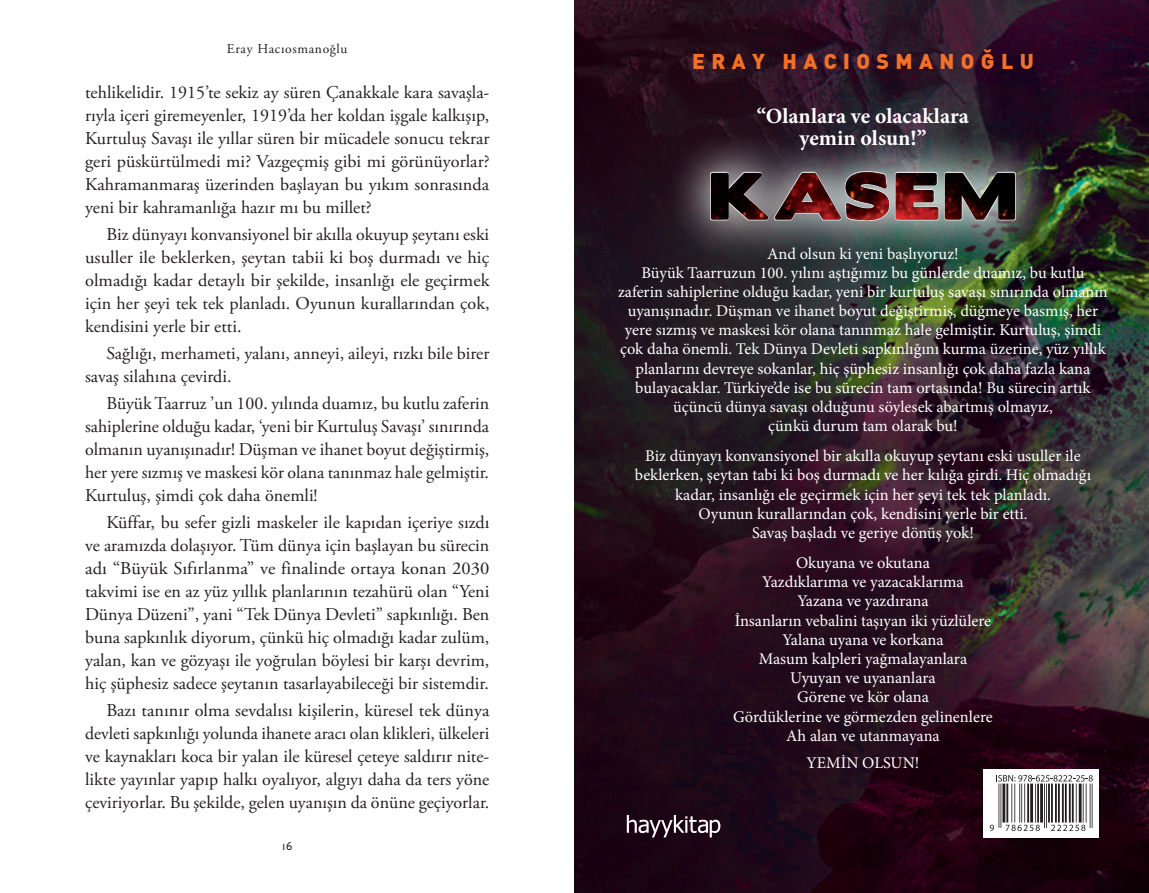
<style>
.page{position:relative;width:1149px;height:893px;background:#fff}
.page>*{position:absolute;margin:0;border:0;box-sizing:border-box;transform-origin:0 0}
.t1{font:700 21.75px/21.9px "Minion Pro";color:#fff;text-align:center}
.t2{font:900 21px "DIN";letter-spacing:.3em;color:#f37128}
.t3{font:18px/23px "Adobe Garamond Pro";color:#231f20;text-align:justify}
.t4{font:16.35px/19.2px "Minion Pro";color:#fff;text-align:center}
.t5{font:13.5px "Adobe Garamond Pro";letter-spacing:.05em;color:#231f20}
.t6{font:300 13.5px "Triplex";color:#231f20}
</style>
<div class="page">
<img style="left:574px;top:0;width:574px;height:893px">
<svg style="left:626px;top:815px;width:94px;height:22px"></svg>
<div style="left:1141px;top:201px;width:7px;height:288px;background:#fff;opacity:.75"></div>
<div style="left:666px;top:129px;width:392px;height:135px;background:#fff;opacity:.75"></div>
<svg style="left:888px;top:172px;width:126px;height:48px;background:#5a3d3d"></svg>
<img style="left:710px;top:172px;width:178px;height:48px">
<svg style="left:983px;top:768px;width:115px;height:69px"></svg>
<hr style="left:998px;top:784px;width:1px;height:44px;background:#231f20">
<hr style="left:1000px;top:784px;width:1px;height:44px;background:#231f20">
<hr style="left:1002px;top:784px;width:2px;height:38px;background:#231f20">
<hr style="left:1006px;top:784px;width:1px;height:38px;background:#231f20">
<hr style="left:1011px;top:784px;width:1px;height:38px;background:#231f20">
<hr style="left:1014px;top:784px;width:1px;height:38px;background:#231f20">
<hr style="left:1018px;top:784px;width:1px;height:38px;background:#231f20">
<hr style="left:1020px;top:784px;width:1px;height:38px;background:#231f20">
<hr style="left:1023px;top:784px;width:1px;height:38px;background:#231f20">
<hr style="left:1026px;top:784px;width:2px;height:38px;background:#231f20">
<hr style="left:1029px;top:784px;width:3px;height:38px;background:#231f20">
<hr style="left:1034px;top:784px;width:1px;height:38px;background:#231f20">
<hr style="left:1036px;top:784px;width:2px;height:38px;background:#231f20">
<hr style="left:1039px;top:784px;width:3px;height:38px;background:#231f20">
<hr style="left:1043px;top:784px;width:1px;height:44px;background:#231f20">
<hr style="left:1045px;top:784px;width:1px;height:44px;background:#231f20">
<hr style="left:1047px;top:784px;width:2px;height:38px;background:#231f20">
<hr style="left:1050px;top:784px;width:2px;height:38px;background:#231f20">
<hr style="left:1054px;top:784px;width:2px;height:38px;background:#231f20">
<hr style="left:1057px;top:784px;width:2px;height:38px;background:#231f20">
<hr style="left:1061px;top:784px;width:2px;height:38px;background:#231f20">
<hr style="left:1064px;top:784px;width:2px;height:38px;background:#231f20">
<hr style="left:1068px;top:784px;width:2px;height:38px;background:#231f20">
<hr style="left:1071px;top:784px;width:2px;height:38px;background:#231f20">
<hr style="left:1075px;top:784px;width:1px;height:38px;background:#231f20">
<hr style="left:1078px;top:784px;width:3px;height:38px;background:#231f20">
<hr style="left:1082px;top:784px;width:1px;height:38px;background:#231f20">
<hr style="left:1085px;top:784px;width:1px;height:38px;background:#231f20">
<hr style="left:1089px;top:784px;width:1px;height:44px;background:#231f20">
<hr style="left:1091px;top:784px;width:1px;height:44px;background:#231f20">
<svg style="left:989px;top:825px;width:4px;height:6px"></svg>
<svg style="left:1005px;top:825px;width:34px;height:6px"></svg>
<svg style="left:1050px;top:825px;width:35px;height:6px"></svg>
<svg style="left:995px;top:775px;width:97px;height:6px"></svg>
<p class="t5" style="left:227px;top:40px;width:122px">Eray Hacıosmanoğlu</p>
<p class="t3" style="left:85px;top:82px;width:406px">tehlikelidir. 1915’te sekiz ay süren Çanakkale kara savaşla&shy;rıyla içeri giremeyenler, 1919’da her koldan işgale kalkışıp, Kurtuluş Savaşı ile yıllar süren bir mücadele sonucu tekrar geri püskürtülmedi mi? Vazgeçmiş gibi mi görünüyorlar?<br>Kahramanmaraş üzerinden başlayan bu yıkım sonrasında yeni bir kahramanlığa hazır mı bu millet?</p>
<p class="t3" style="left:85px;top:224px;width:406px;text-indent:21px">Biz dünyayı konvansiyonel bir akılla okuyup şeytanı eski usuller ile beklerken, şeytan tabii ki boş durmadı ve hiç olmadığı kadar detaylı bir şekilde, insanlığı ele geçirmek için her şeyi tek tek planladı. Oyunun kurallarından çok, kendisini yerle bir etti.</p>
<p class="t3" style="left:85px;top:343px;width:405px;text-indent:21px">Sağlığı, merhameti, yalanı, anneyi, aileyi, rızkı bile birer savaş silahına çevirdi.</p>
<p class="t3" style="left:85px;top:393px;width:405px;text-indent:21px">Büyük Taarruz ’un 100. yılında duamız, bu kutlu zaferin sahiplerine olduğu kadar, ‘yeni bir Kurtuluş Savaşı’ sınırında olmanın uyanışınadır! Düşman ve ihanet boyut değiştirmiş, her yere sızmış ve maskesi kör olana tanınmaz hale gelmiştir.<br>Kurtuluş, şimdi çok daha önemli!</p>
<p class="t3" style="left:85px;top:512px;width:406px;text-indent:21px">Küffar, bu sefer gizli maskeler ile kapıdan içeriye sızdı ve aramızda dolaşıyor. Tüm dünya için başlayan bu sürecin adı “Büyük Sıfırlanma” ve finalinde ortaya konan 2030 takvimi ise en az yüz yıllık planlarının tezahürü olan “Yeni Dünya Düzeni”, yani “Tek Dünya Devleti” sapkınlığı. Ben buna sapkınlık diyorum, çünkü hiç olmadığı kadar zulüm, yalan, kan ve gözyaşı ile yoğrulan böylesi bir karşı devrim, hiç şüphesiz sadece şeytanın tasarlayabileceği bir sistemdir.</p>
<p class="t3" style="left:85px;top:700px;width:406px;text-indent:21px">Bazı tanınır olma sevdalısı kişilerin, küresel tek dünya devleti sapkınlığı yolunda ihanete aracı olan klikleri, ülkeleri ve kaynakları koca bir yalan ile küresel çeteye saldırır nite&shy;likte yayınlar yapıp halkı oyalıyor, algıyı daha da ters yöne çeviriyorlar. Bu şekilde, gelen uyanışın da önüne geçiyorlar.</p>
<p class="t6" style="left:282px;top:837px;width:12px">16</p>
<p class="t2" style="left:692px;top:47px;width:343px">ERAY HACIOSMANOĞLU</p>
<p class="t1" style="left:756px;top:104px;width:213px">“Olanlara ve olacaklara yemin olsun!”</p>
<p class="t4" style="left:618px;top:244px;width:491px">And olsun ki yeni başlıyoruz!<br>Büyük Taarruzun 100. yılını aştığımız bu günlerde duamız, bu kutlu zaferin sahiplerine olduğu kadar, yeni bir kurtuluş savaşı sınırında olmanın uyanışınadır. Düşman ve ihanet boyut değiştirmiş, düğmeye basmış, her yere sızmış ve maskesi kör olana tanınmaz hale gelmiştir. Kurtuluş, şimdi çok daha önemli. Tek Dünya Devleti sapkınlığını kurma üzerine, yüz yıllık planlarını devreye sokanlar, hiç şüphesiz insanlığı çok daha fazla kana bulayacaklar. Türkiye’de ise bu sürecin tam ortasında! Bu sürecin artık üçüncü dünya savaşı olduğunu söylesek abartmış olmayız,<br>çünkü durum tam olarak bu!</p>
<p class="t4" style="left:634px;top:446px;width:457px">Biz dünyayı konvansiyonel bir akılla okuyup şeytanı eski usuller ile beklerken, şeytan tabi ki boş durmadı ve her kılığa girdi. Hiç olmadığı kadar, insanlığı ele geçirmek için her şeyi tek tek planladı.<br>Oyunun kurallarından çok, kendisini yerle bir etti.<br>Savaş başladı ve geriye dönüş yok!</p>
<p class="t4" style="left:733px;top:553px;width:261px">Okuyana ve okutana<br>Yazdıklarıma ve yazacaklarıma<br>Yazana ve yazdırana<br>İnsanların vebalini taşıyan iki yüzlülere<br>Yalana uyana ve korkana<br>Masum kalpleri yağmalayanlara<br>Uyuyan ve uyananlara<br>Görene ve kör olana<br>Gördüklerine ve görmezden gelinenlere<br>Ah alan ve utanmayana</p>
<p class="t4" style="left:806px;top:754px;width:114px">YEMİN OLSUN!</p>
</div>
